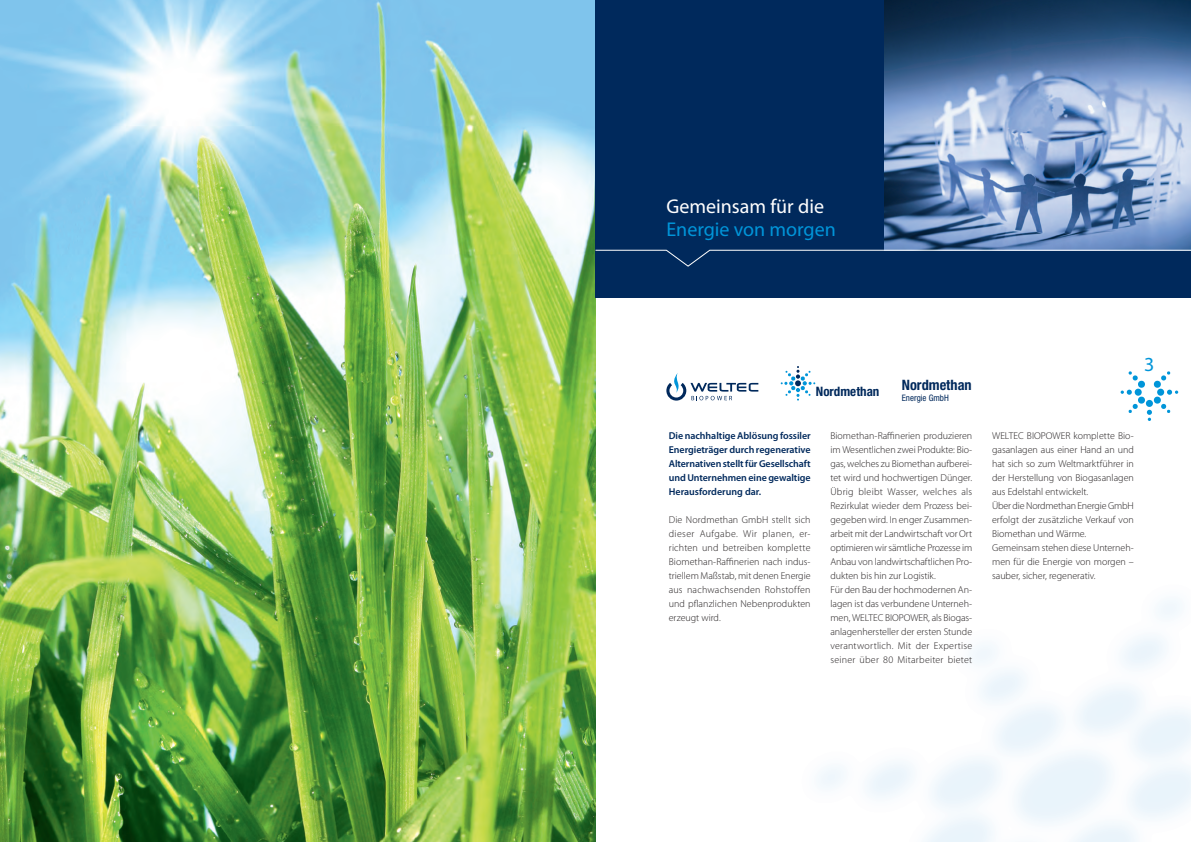
<style>
.page{position:relative;width:1191px;height:842px;background:#fff}
.page>*{position:absolute;margin:0;border:0;box-sizing:border-box;transform-origin:0 0}
.t1{font:20px "Myriad Pro";color:#0095d9}
.t2{font:20px "Myriad Pro";color:#fff}
.t3{font:700 condensed 14.3px "Helvetica Neue LT Std";color:#00295c}
.t4{font:700 condensed 13px "Helvetica Neue LT Std";color:#00295c}
.t5{font:300 10px/14px "Myriad Pro";letter-spacing:-.005em;color:#231f20}
.t6{font:600 10px/14px "Myriad Pro";letter-spacing:-.01em;color:#00295c;text-align:justify}
.t7{font:condensed 8.9px "Helvetica Neue LT Std";color:#00295c}
</style>
<div class="page">
<img style="left:0;top:0;width:595px;height:842px">
<div style="left:595px;top:0;width:596px;height:298px;background:#00295c"></div>
<svg style="left:1120px;top:371px;width:58px;height:50px"></svg>
<img style="left:884px;top:0;width:307px;height:250px">
<svg style="left:780px;top:366px;width:35px;height:35px"></svg>
<svg style="left:666px;top:373px;width:92px;height:28px"></svg>
<svg style="left:595px;top:250px;width:596px;height:17px"></svg>
<h1 class="t2" style="left:666px;top:195px;width:159px">Gemeinsam für die</h1>
<h1 class="t1" style="left:666px;top:218px;width:171px">Energie von morgen</h1>
<h3 class="t4" style="left:816px;top:384px;width:65px">Nordmethan</h3>
<h2 class="t3" style="left:901px;top:376px;width:71px">Nordmethan</h2>
<p class="t7" style="left:901px;top:392px;width:49px">Energie GmbH</p>
<p class="t6" style="left:669px;top:429px;width:143px">Die nachhaltige Ablösung fossiler Energieträger durch regenerative Alternativen stellt für Gesellschaft und Unternehmen eine gewaltige Herausforderung dar.</p>
<p class="t5" style="left:669px;top:513px;width:143px;text-align:justify">Die Nordmethan GmbH stellt sich dieser Aufgabe. Wir planen, er&shy;richten und betreiben komplette Biomethan-Raffinerien nach indus&shy;triellem Maßstab, mit denen Energie aus nachwachsenden Rohstoffen und pflanzlichen Nebenprodukten erzeugt wird.</p>
<p class="t5" style="left:830px;top:429px;width:143px">Biomethan-Raffinerien produzieren im Wesentlichen zwei Produkte: Bio&shy;gas, welches zu Biomethan aufberei&shy;tet wird und hochwertigen Dünger.<br>Übrig bleibt Wasser, welches als Rezirkulat wieder dem Prozess bei&shy;gegeben wird. In enger Zusammen&shy;arbeit mit der Landwirtschaft vor Ort optimieren wir sämtliche Prozesse im Anbau von landwirtschaftlichen Pro&shy;dukten bis hin zur Logistik.<br>Für den Bau der hochmodernen An&shy;lagen ist das verbundene Unterneh&shy;men, WELTEC BIOPOWER, als Biogas&shy;anlagenhersteller der ersten Stunde verantwortlich. Mit der Expertise seiner über 80 Mitarbeiter bietet</p>
<h1 class="t1" style="left:1144px;top:353px;width:12px">3</h1>
<p class="t5" style="left:992px;top:429px;width:143px">WELTEC BIOPOWER komplette Bio&shy;gasanlagen aus einer Hand an und hat sich so zum Weltmarktführer in der Herstellung von Biogasanlagen aus Edelstahl entwickelt.<br>Über die Nordmethan Energie GmbH erfolgt der zusätzliche Verkauf von<br>Biomethan und Wärme.<br>Gemeinsam stehen diese Unterneh&shy;men für die Energie von morgen – sauber, sicher, regenerativ.</p>
</div>
